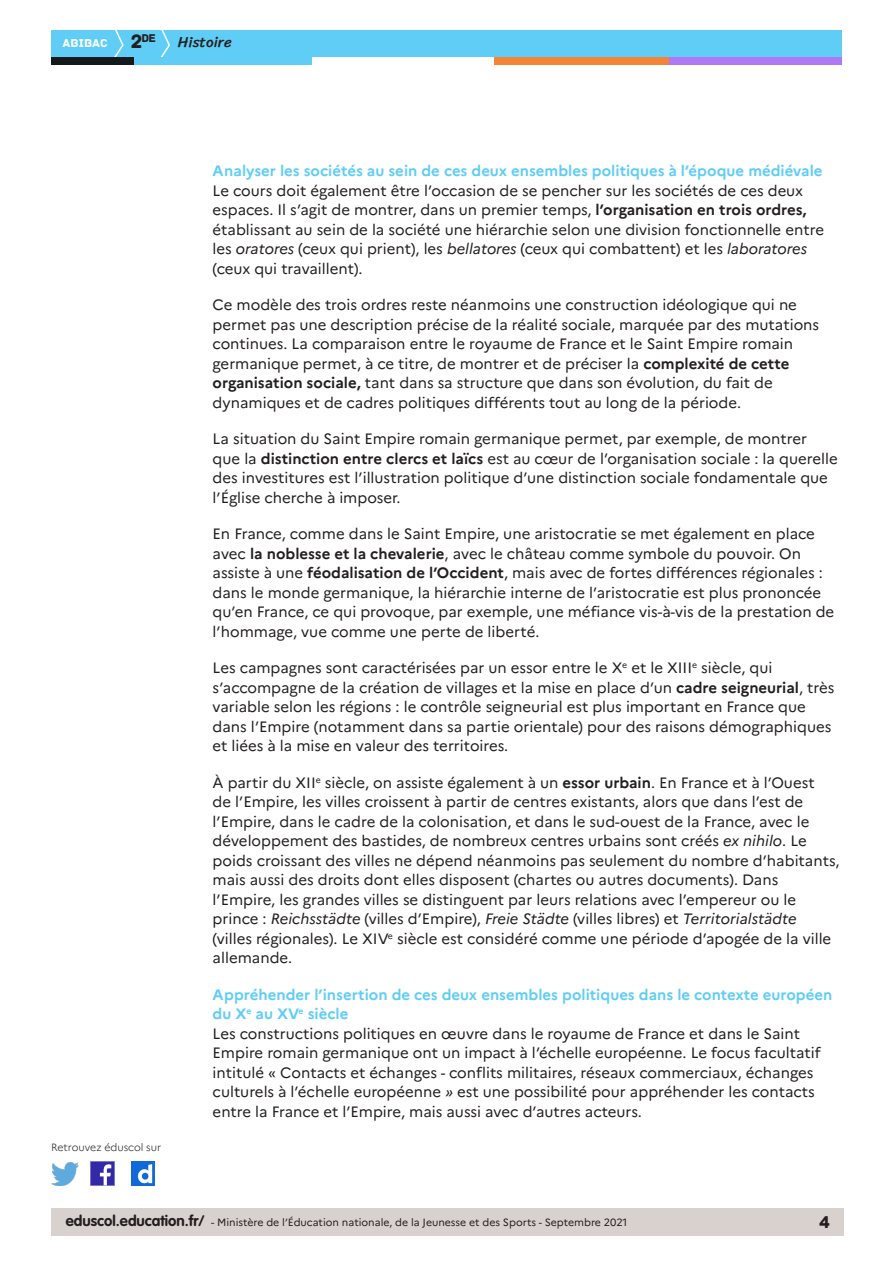
<style>
.page{position:relative;width:893px;height:1263px;background:#fff}
.page>*{position:absolute;margin:0;border:0;box-sizing:border-box;transform-origin:0 0}
.t1{font:18px "Archive";color:#231f20}
.Texte_courant{font:15px/19.5px "Marianne";color:#231f20}
._04_titre_3{font:700 15px/19.5px "Marianne";color:#5fcdf5}
.t2{font:15px "Sriracha";color:#231f20}
.t3{font:12px "Archive";color:#fff}
.t4{font:11.85px "Archive";color:#231f20}
.t5{font:10.5px "Marianne";color:#231f20}
.t6{font:300 10.5px "Marianne";color:#231f20}
.s1{font-size:20.4px}
.s2{font-weight:700}
.s3{font-style:italic}
.s4{font-family:"VAG Rounded Std";font-weight:700;font-size:15px}
</style>
<div class="page">
<div style="left:51px;top:1209px;width:792px;height:27px;background:#d8d1ce"></div>
<div style="left:51px;top:30px;width:791px;height:27px;background:#5fcdf5"></div>
<svg style="left:114px;top:30px;width:10px;height:27px"></svg>
<svg style="left:160px;top:30px;width:10px;height:27px"></svg>
<div style="left:133px;top:57px;width:179px;height:8px;background:#5fcdf5"></div>
<div style="left:51px;top:57px;width:82px;height:8px;background:#141a1c"></div>
<div style="left:667px;top:57px;width:175px;height:8px;background:#b078f2"></div>
<div style="left:494px;top:57px;width:175px;height:8px;background:#f48437"></div>
<img style="left:91px;top:1162px;width:23px;height:23px">
<img style="left:51px;top:1163px;width:28px;height:22px">
<img style="left:132px;top:1162px;width:22px;height:23px">
<p class="t4" style="left:131px;top:31px;width:27px"><span class="s1">2</span>de</p>
<p class="t3" style="left:63px;top:36px;width:47px">ABIBAC</p>
<p class="t2" style="left:178px;top:33px;width:55px">Histoire</p>
<p class="t6" style="left:51px;top:1141px;width:112px">Retrouvez éduscol sur</p>
<p class="_04_titre_3" style="left:213px;top:161px;width:611px">Analyser les sociétés au sein de ces deux ensembles politiques à l’époque médiévale</p>
<p class="Texte_courant" style="left:213px;top:180px;width:613px">Le cours doit également être l’occasion de se pencher sur les sociétés de ces deux espaces. Il s’agit de montrer, dans un premier temps, <span class="s2">l’organisation en trois ordres, </span>établissant au sein de la société une hiérarchie selon une division fonctionnelle entre les <span class="s3">oratores</span> (ceux qui prient), les <span class="s3">bellatores</span> (ceux qui combattent) et les <span class="s3">laboratores </span>(ceux qui travaillent).</p>
<p class="Texte_courant" style="left:213px;top:295px;width:608px">Ce modèle des trois ordres reste néanmoins une construction idéologique qui ne permet pas une description précise de la réalité sociale, marquée par des mutations continues. La comparaison entre le royaume de France et le Saint Empire romain germanique permet, à ce titre, de montrer et de préciser la <span class="s2">complexité de cette organisation sociale,</span> tant dans sa structure que dans son évolution, du fait de dynamiques et de cadres politiques différents tout au long de la période.</p>
<p class="Texte_courant" style="left:213px;top:429px;width:627px">La situation du Saint Empire romain germanique permet, par exemple, de montrer que la <span class="s2">distinction entre clercs et laïcs</span> est au cœur de l’organisation sociale : la querelle des investitures est l’illustration politique d’une distinction sociale fondamentale que l’Église cherche à imposer.</p>
<p class="Texte_courant" style="left:213px;top:524px;width:623px">En France, comme dans le Saint Empire, une aristocratie se met également en place avec <span class="s2">la noblesse et la chevalerie</span>, avec le château comme symbole du pouvoir. On assiste à une <span class="s2">féodalisation de l’Occident</span>, mais avec de fortes différences régionales : dans le monde germanique, la hiérarchie interne de l’aristocratie est plus prononcée qu’en France, ce qui provoque, par exemple, une méfiance vis-à-vis de la prestation de l’hommage, vue comme une perte de liberté.</p>
<p class="Texte_courant" style="left:213px;top:658px;width:623px">Les campagnes sont caractérisées par un essor entre le X<sup>e</sup> et le XIII<sup>e</sup> siècle, qui s’accompagne de la création de villages et la mise en place d’un <span class="s2">cadre seigneurial</span>, très variable selon les régions : le contrôle seigneurial est plus important en France que dans l’Empire (notamment dans sa partie orientale) pour des raisons démographiques et liées à la mise en valeur des territoires.</p>
<p class="Texte_courant" style="left:213px;top:772px;width:628px">À partir du XII<sup>e</sup> siècle, on assiste également à un <span class="s2">essor urbain</span>. En France et à l’Ouest<br>de l’Empire, les villes croissent à partir de centres existants, alors que dans l’est de l’Empire, dans le cadre de la colonisation, et dans le sud-ouest de la France, avec le développement des bastides, de nombreux centres urbains sont créés <span class="s3">ex nihilo</span>. Le poids croissant des villes ne dépend néanmoins pas seulement du nombre d’habitants, mais aussi des droits dont elles disposent (chartes ou autres documents). Dans l’Empire, les grandes villes se distinguent par leurs relations avec l’empereur ou le prince : <span class="s3">Reichsstädte</span> (villes d’Empire), <span class="s3">Freie Städte</span> (villes libres) et <span class="s3">Territorialstädte </span>(villes régionales). Le XIV<sup>e</sup> siècle est considéré comme une période d’apogée de la ville allemande.</p>
<p class="_04_titre_3" style="left:213px;top:984px;width:621px">Appréhender l’insertion de ces deux ensembles politiques dans le contexte européen du X<sup>e</sup> au XV<sup>e</sup> siècle</p>
<p class="Texte_courant" style="left:213px;top:1023px;width:609px">Les constructions politiques en œuvre dans le royaume de France et dans le Saint Empire romain germanique ont un impact à l’échelle européenne. Le focus facultatif intitulé « Contacts et échanges - conflits militaires, réseaux commerciaux, échanges culturels à l’échelle européenne <span class="s3">»</span> est une possibilité pour appréhender les contacts entre la France et l’Empire, mais aussi avec d’autres acteurs.</p>
<p class="t5" style="left:66px;top:1216px;width:563px"><span class="s4">eduscol.education.fr/</span> - Ministère de l’Éducation nationale, de la Jeunesse et des Sports - Septembre 2021</p>
<p class="t1" style="left:819px;top:1211px;width:13px">4</p>
</div>
